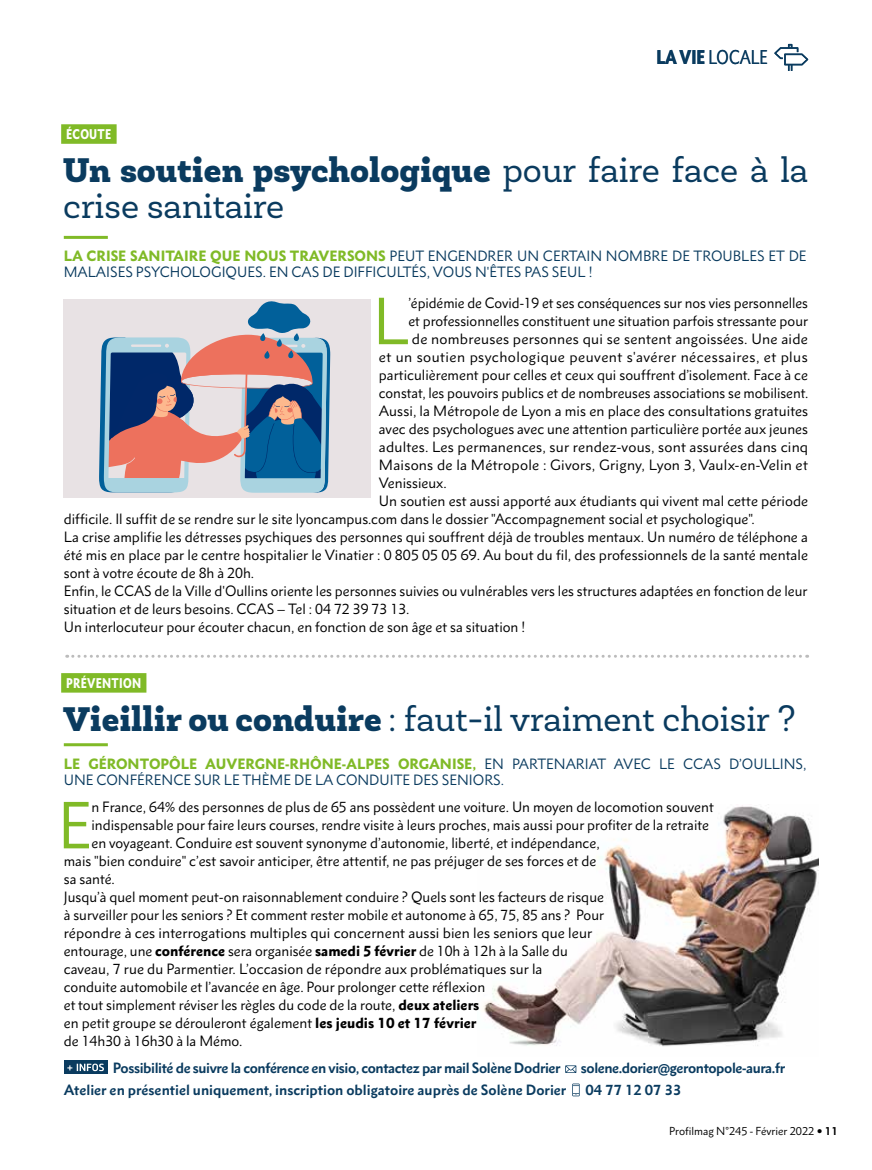
<style>
.page{position:relative;width:872px;height:1170px;background:#fff}
.page>*{position:absolute;margin:0;border:0;box-sizing:border-box;transform-origin:0 0}
.t1{font:60.15px "Metro Nova Pro";color:#80ba27}
.t2{font:34.5px/36px "Newslab";color:#0a3b5f}
.t3{font:condensed 18px "Metro Nova Pro";color:#0a3b5f}
.t4{font:13.5px "Metro Nova Pro";color:#000}
.t5{font:13.5px/16.2px "Metro Nova Pro";color:#0a3b5f}
.t6{font:700 13.5px "Metro Nova Pro";letter-spacing:-.03em;color:#0a3b5f}
.t7{font:700 13.5px "Metro Nova Pro";color:#0a3b5f}
.t8{font:13.5px "Metro Nova Pro";letter-spacing:.03em;color:#000}
.t9{font:900 condensed 12.75px "Metro Nova Pro";letter-spacing:.02em;color:#fff}
.t10{font:10.5px "Metro Nova Pro";color:#000}
.s1{font-weight:900}
.s2{font-weight:900;color:#80ba27}
.s3{font-weight:700}
</style>
<div class="page">
<img style="left:483px;top:804px;width:336px;height:243px">
<div style="left:61px;top:124px;width:56px;height:20px;background:#80ba27"></div>
<svg style="left:774px;top:44px;width:34px;height:27px"></svg>
<div style="left:63px;top:299px;width:307px;height:198px;background:#e8e2e4"></div>
<svg style="left:99px;top:301px;width:231px;height:191px"></svg>
<hr style="left:64px;top:236px;width:44px;height:3px;background:#80ba27">
<div style="left:61px;top:673px;width:85px;height:19px;background:#80ba27"></div>
<hr style="left:64px;top:743px;width:44px;height:3px;background:#80ba27">
<svg style="left:67px;top:654px;width:740px;height:3px"></svg>
<div style="left:64px;top:1060px;width:44px;height:13px;background:#0a3b5f"></div>
<svg style="left:67px;top:1063px;width:37px;height:8px"></svg>
<svg style="left:565px;top:1065px;width:11px;height:7px"></svg>
<svg style="left:572px;top:1083px;width:7px;height:13px"></svg>
<p class="t9" style="left:66px;top:126px;width:47px">ÉCOUTE</p>
<h3 class="t3" style="left:656px;top:46px;width:113px"><span class="s1">LA VIE</span> LOCALE</h3>
<h2 class="t2" style="left:63px;top:153px;width:746px"><span class="s1">Un soutien psychologique</span> pour faire face à la crise sanitaire</h2>
<p class="t5" style="left:64px;top:248px;width:744px"><span class="s2">LA CRISE SANITAIRE QUE NOUS TRAVERSONS</span> PEUT ENGENDRER UN CERTAIN NOMBRE DE TROUBLES ET DE<br>MALAISES PSYCHOLOGIQUES. EN CAS DE DIFFICULTÉS, VOUS N'ÊTES PAS SEUL !</p>
<h1 class="t1" style="left:373px;top:284px;width:38px">L</h1>
<p class="t4" style="left:408px;top:294px;width:401px">’épidémie de Covid-19 et ses conséquences sur nos vies personnelles</p>
<p class="t4" style="left:408px;top:312px;width:401px">et professionnelles constituent une situation parfois stressante pour</p>
<p class="t4" style="left:412px;top:330px;width:397px">de nombreuses personnes qui se sentent angoissées. Une aide</p>
<p class="t8" style="left:379px;top:348px;width:430px">et un soutien psychologique peuvent s'avérer nécessaires, et plus</p>
<p class="t4" style="left:379px;top:366px;width:430px">particulièrement pour celles et ceux qui souffrent d’isolement. Face à ce</p>
<p class="t4" style="left:379px;top:384px;width:431px">constat, les pouvoirs publics et de nombreuses associations se mobilisent.</p>
<p class="t4" style="left:379px;top:402px;width:431px">Aussi, la Métropole de Lyon a mis en place des consultations gratuites</p>
<p class="t4" style="left:379px;top:420px;width:431px">avec des psychologues avec une attention particulière portée aux jeunes</p>
<p class="t4" style="left:379px;top:438px;width:431px">adultes. Les permanences, sur rendez-vous, sont assurées dans cinq</p>
<p class="t4" style="left:379px;top:456px;width:430px">Maisons de la Métropole : Givors, Grigny, Lyon 3, Vaulx-en-Velin et</p>
<p class="t4" style="left:379px;top:474px;width:69px">Venissieux.</p>
<p class="t4" style="left:379px;top:492px;width:431px">Un soutien est aussi apporté aux étudiants qui vivent mal cette période</p>
<p class="t4" style="left:64px;top:510px;width:692px">difficile. Il suffit de se rendre sur le site lyoncampus.com dans le dossier "Accompagnement social et psychologique".</p>
<p class="t4" style="left:64px;top:528px;width:745px">La crise amplifie les détresses psychiques des personnes qui souffrent déjà de troubles mentaux. Un numéro de téléphone a</p>
<p class="t4" style="left:64px;top:546px;width:745px">été mis en place par le centre hospitalier le Vinatier : 0 805 05 05 69. Au bout du fil, des professionnels de la santé mentale</p>
<p class="t4" style="left:64px;top:564px;width:192px">sont à votre écoute de 8h à 20h.</p>
<p class="t4" style="left:64px;top:582px;width:745px">Enfin, le CCAS de la Ville d'Oullins oriente les personnes suivies ou vulnérables vers les structures adaptées en fonction de leur</p>
<p class="t4" style="left:64px;top:600px;width:347px">situation et de leurs besoins. CCAS – Tel : 04 72 39 73 13.</p>
<p class="t4" style="left:64px;top:618px;width:463px">Un interlocuteur pour écouter chacun, en fonction de son âge et sa situation !</p>
<p class="t9" style="left:66px;top:675px;width:76px">PRÉVENTION</p>
<h2 class="t2" style="left:63px;top:701px;width:734px"><span class="s1">Vieillir ou conduire</span> : faut-il vraiment choisir ?</h2>
<p class="t5" style="left:64px;top:755px;width:744px"><span class="s2">LE GÉRONTOPÔLE AUVERGNE-RHÔNE-ALPES ORGANISE,</span> EN PARTENARIAT AVEC LE CCAS D’OULLINS,<br>UNE CONFÉRENCE SUR LE THÈME DE LA CONDUITE DES SENIORS.</p>
<h1 class="t1" style="left:58px;top:787px;width:36px">E</h1>
<p class="t4" style="left:91px;top:798px;width:624px">n France, 64% des personnes de plus de 65 ans possèdent une voiture. Un moyen de locomotion souvent</p>
<p class="t4" style="left:91px;top:816px;width:619px">indispensable pour faire leurs courses, rendre visite à leurs proches, mais aussi pour profiter de la retraite</p>
<p class="t4" style="left:91px;top:834px;width:510px">en voyageant. Conduire est souvent synonyme d’autonomie, liberté, et indépendance,</p>
<p class="t4" style="left:64px;top:852px;width:534px">mais "bien conduire" c’est savoir anticiper, être attentif, ne pas préjuger de ses forces et de</p>
<p class="t4" style="left:64px;top:870px;width:53px">sa santé.</p>
<p class="t4" style="left:64px;top:888px;width:542px">Jusqu’à quel moment peut-on raisonnablement conduire ? Quels sont les facteurs de risque</p>
<p class="t4" style="left:64px;top:906px;width:542px">à surveiller pour les seniors ? Et comment rester mobile et autonome à 65, 75, 85 ans ? Pour</p>
<p class="t4" style="left:64px;top:924px;width:530px">répondre à ces interrogations multiples qui concernent aussi bien les seniors que leur</p>
<p class="t4" style="left:64px;top:942px;width:505px">entourage, une <span class="s1">conférence</span> sera organisée <span class="s1">samedi 5 février</span> de 10h à 12h à la Salle du</p>
<p class="t4" style="left:64px;top:960px;width:480px">caveau, 7 rue du Parmentier. L’occasion de répondre aux problématiques sur la</p>
<p class="t4" style="left:64px;top:978px;width:423px">conduite automobile et l’avancée en âge. Pour prolonger cette réflexion</p>
<p class="t4" style="left:64px;top:996px;width:417px">et tout simplement réviser les règles du code de la route, <span class="s1">deux ateliers</span></p>
<p class="t4" style="left:64px;top:1014px;width:414px">en petit groupe se dérouleront également <span class="s1">les jeudis 10 et 17 février</span></p>
<p class="t4" style="left:64px;top:1032px;width:180px">de 14h30 à 16h30 à la Mémo.</p>
<p class="t6" style="left:113px;top:1059px;width:449px">Possibilité de suivre la conférence en visio, contactez par mail Solène Dodrier</p>
<p class="t6" style="left:581px;top:1059px;width:206px">solene.dorier@gerontopole-aura.fr</p>
<p class="t7" style="left:64px;top:1081px;width:504px">Atelier en présentiel uniquement, inscription obligatoire auprès de Solène Dorier</p>
<p class="t6" style="left:585px;top:1081px;width:97px">04 77 12 07 33</p>
<p class="t10" style="left:669px;top:1123px;width:170px">Profilmag N°245 - Février 2022 <span class="s3">11</span></p>
</div>
